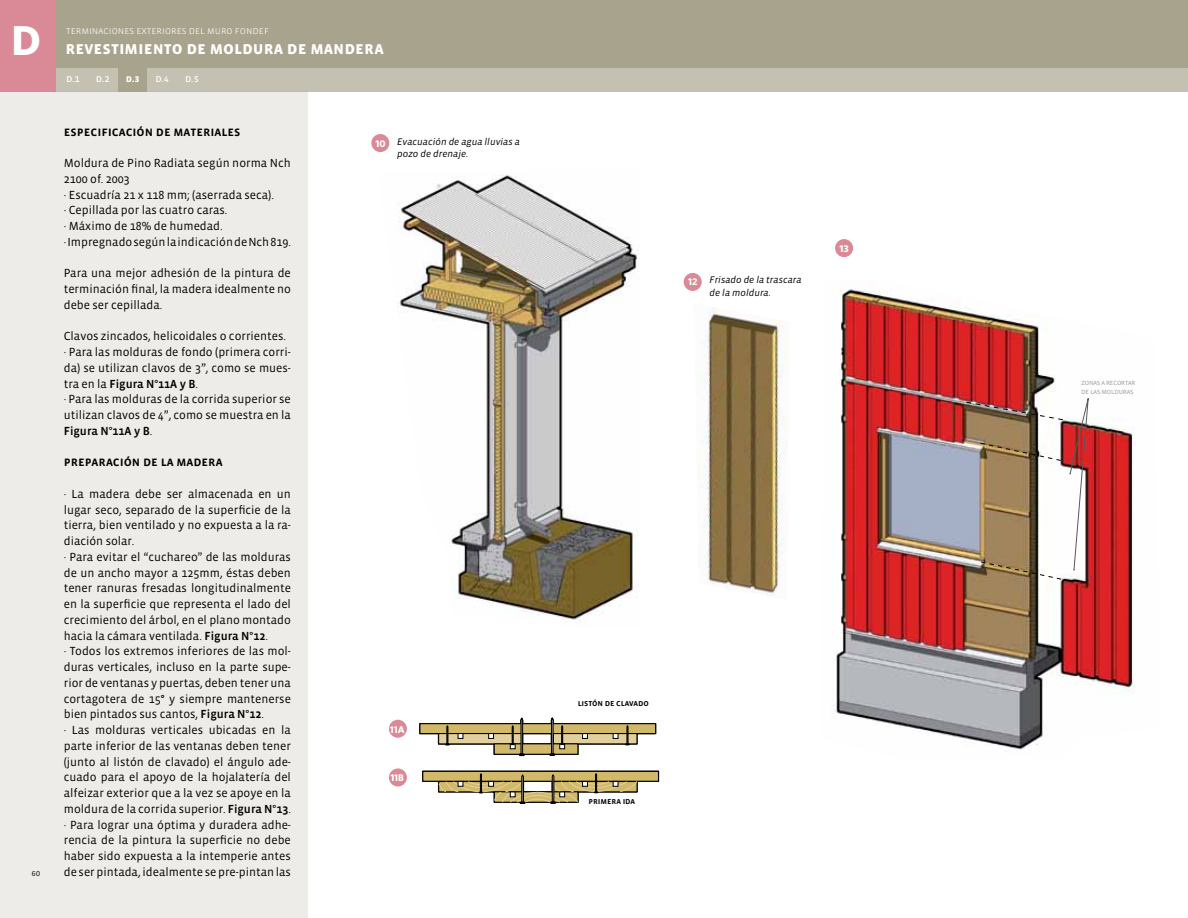
<style>
.page{position:relative;width:1188px;height:918px;background:#fff}
.page>*{position:absolute;margin:0;border:0;box-sizing:border-box;transform-origin:0 0}
.t1{font:700 41.85px "Whitney";color:#fff}
.t2{font:18px "Vista Sans SC Bold";color:#fff}
.t3{font:13.5px "Vista Sans SC Med";color:#000}
.t4{font:12px/15.8px "Vista Sans";color:#000}
.t5{font:12px "Vista Sans Med";color:#000}
.t6{font:10.5px "Vista Sans SC Light";color:#fff}
.t7{font:10.5px "Vista Sans SC Reg";color:#fff}
.t8{font:10.5px "Vista Sans SC Bold";color:#fff}
.t9{font:italic 9.75px/12.8px "Vista Sans";color:#000}
.t10{font:700 9.75px "Whitney";color:#fff}
.t11{font:9px "Vista Sans SC Med";letter-spacing:-.01em;color:#000}
.t12{font:9px "Vista Sans SC Book";color:#000}
.t13{font:7.5px/9px "Vista Sans SC Light";letter-spacing:-.025em;color:#808285}
.s1{font-family:"Vista Sans"}
.s2{font-family:"Vista Sans Med"}
</style>
<div class="page">
<img style="left:397px;top:175px;width:242px;height:445px">
<svg style="left:422px;top:770px;width:237px;height:34px"></svg>
<svg style="left:419px;top:717px;width:238px;height:40px"></svg>
<img style="left:697px;top:307px;width:92px;height:290px">
<div style="left:0;top:0;width:1188px;height:68px;background:#a8a38c"></div>
<div style="left:0;top:68px;width:1188px;height:24px;background:#c5c1b2"></div>
<div style="left:0;top:0;width:56px;height:92px;background:#da8996"></div>
<div style="left:118px;top:68px;width:28px;height:24px;background:#a8a38c"></div>
<div style="left:0;top:92px;width:308px;height:826px;background:#edece8"></div>
<div style="left:371px;top:134px;width:18px;height:18px;background:#da8996;border-radius:50%"></div>
<div style="left:684px;top:273px;width:18px;height:18px;background:#da8996;border-radius:50%"></div>
<div style="left:389px;top:768px;width:18px;height:19px;background:#da8996;border-radius:50%"></div>
<div style="left:389px;top:720px;width:18px;height:18px;background:#da8996;border-radius:50%"></div>
<div style="left:835px;top:239px;width:18px;height:18px;background:#da8996;border-radius:50%"></div>
<img style="left:832px;top:280px;width:302px;height:470px">
<img style="left:966px;top:394px;width:123px;height:186px">
<h1 class="t1" style="left:12px;top:15px;width:31px">D</h1>
<p class="t12" style="left:31px;top:868px;width:10px">60</p>
<p class="t6" style="left:66px;top:25px;width:204px">terminaciones exteriores del muro fondef</p>
<h2 class="t2" style="left:66px;top:38px;width:320px">revestimiento de moldura de mandera</h2>
<p class="t7" style="left:66px;top:73px;width:15px">d.1</p>
<p class="t7" style="left:96px;top:73px;width:15px">d.2</p>
<p class="t8" style="left:126px;top:73px;width:16px">d.3</p>
<p class="t7" style="left:155px;top:73px;width:15px">d.4</p>
<p class="t7" style="left:185px;top:73px;width:15px">d.5</p>
<p class="t3" style="left:64px;top:124px;width:178px">especificación de materiales</p>
<p class="t4" style="left:64px;top:156px;width:229px">Moldura de Pino Radiata según norma Nch<br>2100 of. 2003<br>· Escuadría 21 x 118 mm; (aserrada seca).<br>· Cepillada por las cuatro caras.<br>· Máximo de 18% de humedad.<br>· Impregnado según la indicación de Nch 819.</p>
<p class="t4" style="left:64px;top:266px;width:229px;text-align:justify">Para una mejor adhesión de la pintura de terminación final, la madera idealmente no debe ser cepillada.</p>
<p class="t4" style="left:64px;top:329px;width:229px">Clavos zincados, helicoidales o corrientes. · Para las molduras de fondo (primera corri&shy;da) se utilizan clavos de 3”, como se mues-</p>
<p class="t5" style="left:64px;top:377px;width:136px"><span class="s1">tra en la</span> Figura N°11A y B<span class="s1">.</span></p>
<p class="t4" style="left:64px;top:392px;width:229px">· Para las molduras de la corrida superior se utilizan clavos de 4”, como se muestra en la</p>
<p class="t5" style="left:64px;top:425px;width:90px">Figura N°11A y B<span class="s1">.</span></p>
<p class="t3" style="left:64px;top:455px;width:160px">preparación de la madera</p>
<p class="t4" style="left:64px;top:486px;width:229px">· La madera debe ser almacenada en un lugar seco, separado de la superficie de la tierra, bien ventilado y no expuesta a la ra&shy;diación solar.<br>· Para evitar el “cuchareo” de las molduras de un ancho mayor a 125mm, éstas deben tener ranuras fresadas longitudinalmente en la superficie que representa el lado del crecimiento del árbol, en el plano montado hacia la cámara ventilada. <span class="s2">Figura N°12</span>.<br>· Todos los extremos inferiores de las mol&shy;duras verticales, incluso en la parte supe&shy;rior de ventanas y puertas, deben tener una cortagotera de 15° y siempre mantenerse bien pintados sus cantos, <span class="s2">Figura N°12</span>.<br>· Las molduras verticales ubicadas en la parte inferior de las ventanas deben tener (junto al listón de clavado) el ángulo ade&shy;cuado para el apoyo de la hojalatería del alfeizar exterior que a la vez se apoye en la moldura de la corrida superior. <span class="s2">Figura N°13</span>. · Para lograr una óptima y duradera adhe&shy;rencia de la pintura la superficie no debe haber sido expuesta a la intemperie antes de ser pintada, idealmente se pre-pintan las</p>
<p class="t10" style="left:375px;top:138px;width:12px">10</p>
<p class="t9" style="left:397px;top:135px;width:124px">Evacuación de agua lluvias a pozo de drenaje.</p>
<p class="t10" style="left:390px;top:723px;width:16px">11A</p>
<p class="t10" style="left:390px;top:772px;width:15px">11B</p>
<p class="t10" style="left:688px;top:276px;width:11px">12</p>
<p class="t9" style="left:710px;top:274px;width:93px">Frisado de la trascara de la moldura.</p>
<p class="t10" style="left:840px;top:243px;width:11px">13</p>
<p class="t11" style="left:578px;top:699px;width:73px">listón de clavado</p>
<p class="t11" style="left:588px;top:796px;width:48px">primera ida</p>
<p class="t13" style="left:1081px;top:378px;width:56px">zonas a recortar de las molduras</p>
</div>
